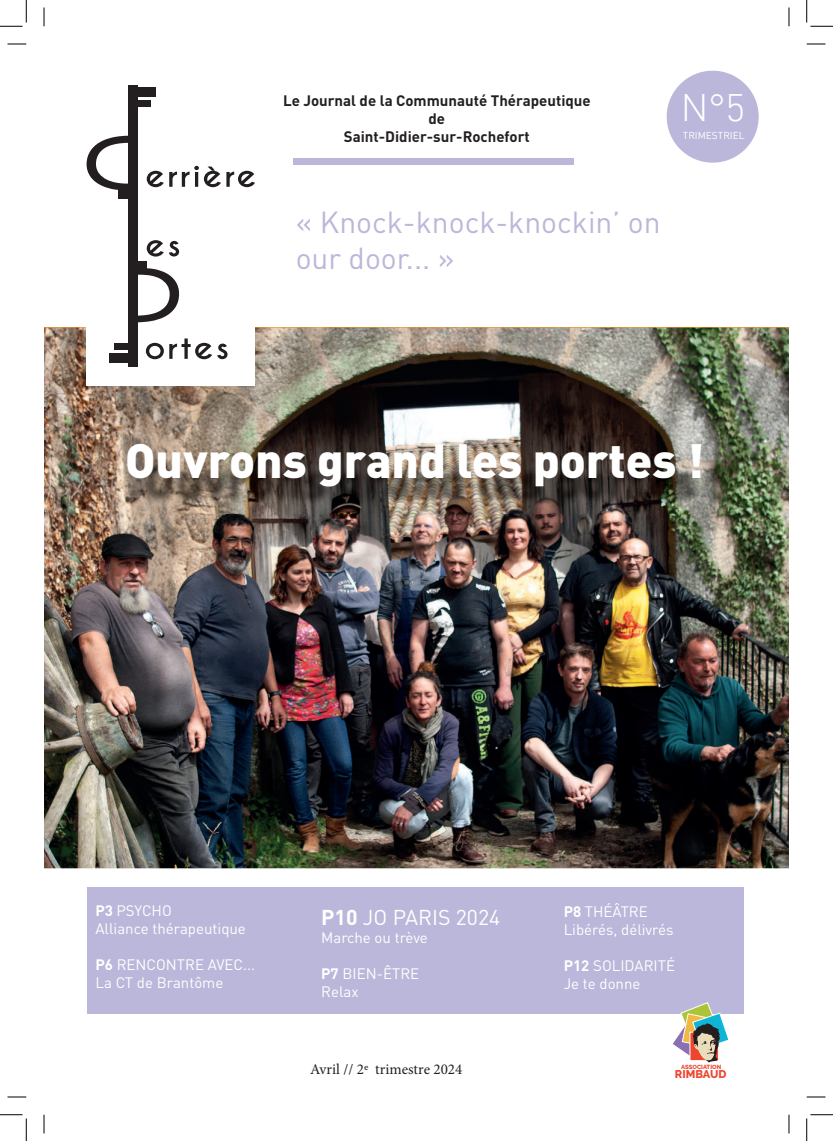
<style>
.page{position:relative;width:833px;height:1141px;background:#fff}
.page>*{position:absolute;margin:0;border:0;box-sizing:border-box;transform-origin:0 0}
.t1{font:900 47.5px "DIN";color:#fff}
.t2{font:300 37.5px "DIN";color:#fff}
.t3{font:30px/36px "DIN";color:#bbb7da}
.t4{font:21.25px "DIN";color:#fff}
.t5{font:15px/18px "DIN";color:#fff}
.t6{font:700 15px/18px "DIN";color:#231f20;text-align:center}
.t7{font:15px "Minion Pro";color:#231f20}
.t8{font:800 11.25px "Raleway";color:#ee452f}
.t9{font:10px "DIN";color:#fff}
.t10{font:800 6px "Raleway";color:#ee452f}
.s1{font-weight:700}
</style>
<div class="page">
<div style="left:293px;top:158px;width:280px;height:6px;background:#bbb7da"></div>
<div style="left:87px;top:886px;width:656px;height:127px;background:#bbb7da"></div>
<img style="left:44px;top:327px;width:744px;height:541px">
<div style="left:666px;top:71px;width:92px;height:92px;background:#bbb7da;border-radius:50%"></div>
<svg style="left:671px;top:1002px;width:58px;height:60px"></svg>
<div style="left:86px;top:85px;width:169px;height:300px;background:#fff"></div>
<svg style="left:86px;top:135px;width:42px;height:55px"></svg>
<svg style="left:137px;top:268px;width:90px;height:91px"></svg>
<svg style="left:147px;top:240px;width:32px;height:16px"></svg>
<div style="left:133px;top:261px;width:14px;height:9px;background:#231f20"></div>
<div style="left:118px;top:189px;width:16px;height:10px;background:#231f20"></div>
<div style="left:128px;top:85px;width:9px;height:281px;background:#231f20"></div>
<div style="left:134px;top:87px;width:21px;height:10px;background:#231f20"></div>
<div style="left:134px;top:100px;width:17px;height:7px;background:#231f20"></div>
<div style="left:109px;top:353px;width:21px;height:10px;background:#231f20"></div>
<div style="left:114px;top:343px;width:17px;height:7px;background:#231f20"></div>
<svg style="left:147px;top:166px;width:108px;height:21px"></svg>
<img style="left:141px;top:458px;width:586px;height:55px">
<svg style="left:8px;top:43px;width:18px;height:2px"></svg>
<svg style="left:806px;top:43px;width:19px;height:2px"></svg>
<svg style="left:8px;top:1096px;width:18px;height:1px"></svg>
<svg style="left:806px;top:1096px;width:19px;height:1px"></svg>
<svg style="left:43px;top:8px;width:2px;height:18px"></svg>
<svg style="left:43px;top:1114px;width:2px;height:19px"></svg>
<svg style="left:788px;top:8px;width:1px;height:18px"></svg>
<svg style="left:788px;top:1114px;width:1px;height:19px"></svg>
<svg style="left:0;top:0;width:27px;height:27px"></svg>
<svg style="left:0;top:1114px;width:27px;height:26px"></svg>
<svg style="left:806px;top:0;width:26px;height:27px"></svg>
<svg style="left:806px;top:1114px;width:26px;height:26px"></svg>
<p class="t6" style="left:283px;top:91px;width:309px">Le Journal de la Communauté Thérapeutique de<br>Saint-Didier-sur-Rochefort</p>
<h2 class="t2" style="left:680px;top:85px;width:66px">N°5</h2>
<p class="t9" style="left:682px;top:129px;width:63px">TRIMESTRIEL</p>
<h3 class="t3" style="left:295px;top:203px;width:366px">« Knock-knock-knockin’ on our door... »</h3>
<h1 class="t1" style="left:125px;top:429px;width:580px">Ouvrons grand les portes !</h1>
<p class="t5" style="left:95px;top:900px;width:152px"><span class="s1">P3</span> PSYCHO<br>Alliance thérapeutique</p>
<p class="t5" style="left:95px;top:954px;width:161px"><span class="s1">P6</span> RENCONTRE AVEC...<br>La CT de Brantôme</p>
<h3 class="t4" style="left:321px;top:904px;width:180px"><span class="s1">P10</span> JO PARIS 2024</h3>
<p class="t5" style="left:321px;top:928px;width:108px">Marche ou trève</p>
<p class="t5" style="left:321px;top:964px;width:99px"><span class="s1">P7</span> BIEN-ÊTRE<br>Relax</p>
<p class="t7" style="left:310px;top:1059px;width:153px">Avril // 2e trimestre 2024</p>
<p class="t5" style="left:563px;top:901px;width:111px"><span class="s1">P8</span> THÉÂTRE<br>Libérés, délivrés</p>
<p class="t5" style="left:563px;top:955px;width:113px"><span class="s1">P12</span> SOLIDARITÉ<br>Je te donne</p>
<p class="t10" style="left:680px;top:1063px;width:41px">ASSOCIATION</p>
<p class="t8" style="left:674px;top:1067px;width:53px">RIMBAUD</p>
</div>
